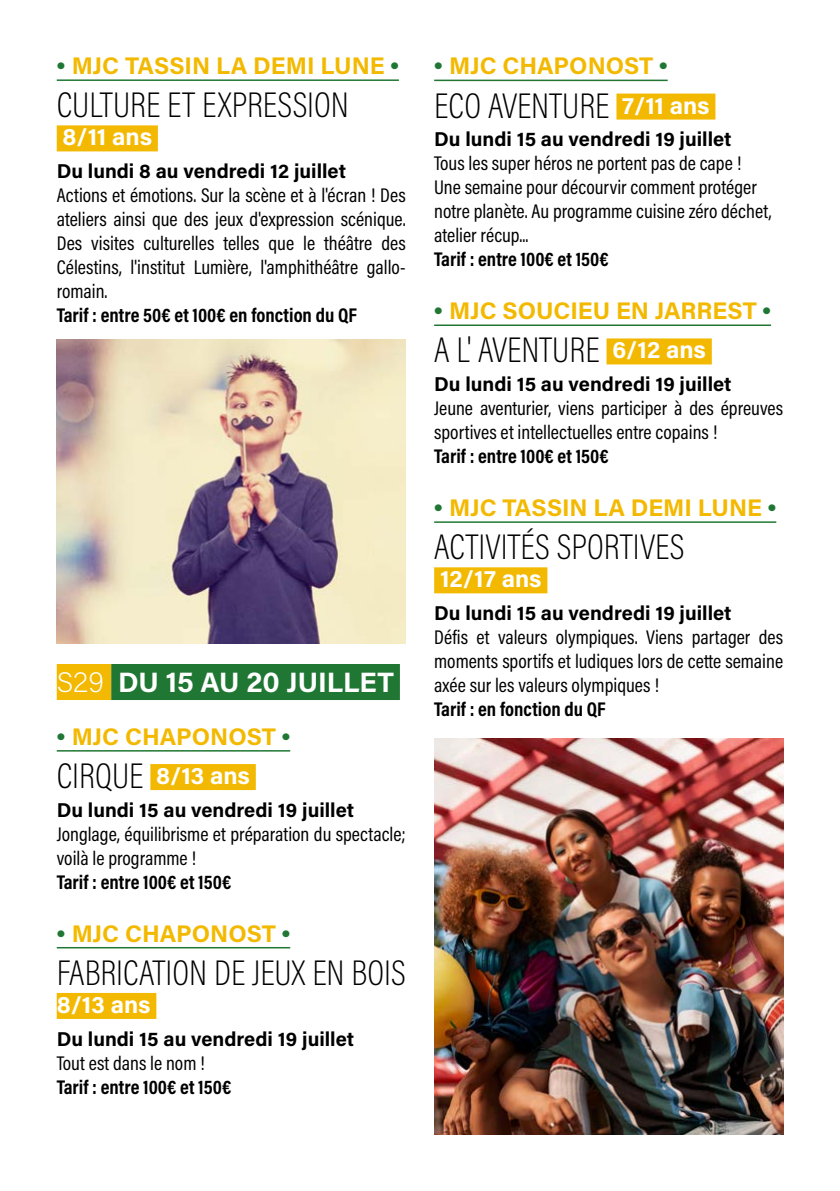
<style>
.page{position:relative;width:840px;height:1191px;background:#fff}
.page>*{position:absolute;margin:0;border:0;box-sizing:border-box;transform-origin:0 0}
.t1{font:200 36px "Acumin Pro Cond";color:#000}
.t2{font:700 28px "Acumin Pro";color:#fff}
.t3{font:700 24px/39.2px "Acumin Pro";color:#f3b900}
.t4{font:700 24px "Acumin Pro";color:#fff}
.t5{font:20px/24px "Acumin Pro Cond";color:#000}
.t6{font:700 20px "Acumin Pro";color:#000}
.t7{font:700 20px "Acumin Pro Cond";color:#000}
.s1{font-family:"Arial";color:#1f7733}
.s2{font-weight:200}
.s3{font-family:"Acumin Pro Cond";font-weight:200;font-size:36px;color:#000}
.s4{color:#fff}
.s5{font-family:"Acumin Pro";font-weight:700;font-size:24px;color:#fff}
</style>
<div class="page">
<hr style="left:57px;top:79px;width:341px;height:2px;background:#1f7733">
<div style="left:57px;top:125px;width:101px;height:26px;background:#f3b900"></div>
<div style="left:57px;top:664px;width:54px;height:36px;background:#f3b900"></div>
<div style="left:111px;top:664px;width:288px;height:36px;background:#1f7733"></div>
<hr style="left:57px;top:750px;width:233px;height:1px;background:#1f7733">
<div style="left:150px;top:764px;width:106px;height:26px;background:#f3b900"></div>
<hr style="left:57px;top:947px;width:233px;height:1px;background:#1f7733">
<div style="left:57px;top:993px;width:99px;height:26px;background:#f3b900"></div>
<hr style="left:434px;top:80px;width:233px;height:1px;background:#1f7733">
<div style="left:616px;top:94px;width:99px;height:26px;background:#f3b900"></div>
<hr style="left:434px;top:324px;width:336px;height:2px;background:#1f7733">
<div style="left:606px;top:338px;width:105px;height:26px;background:#f3b900"></div>
<hr style="left:434px;top:521px;width:341px;height:2px;background:#1f7733">
<div style="left:434px;top:567px;width:113px;height:26px;background:#f3b900"></div>
<img style="left:57px;top:340px;width:348px;height:303px">
<img style="left:434px;top:738px;width:348px;height:396px">
<p class="t3" style="left:57px;top:45px;width:343px"><span class="s1">•</span> MJC TASSIN LA DEMI LUNE <span class="s1">•</span></p>
<h1 class="t1" style="left:57px;top:82px;width:293px">CULTURE ET EXPRESSION</h1>
<p class="t4" style="left:63px;top:120px;width:91px">8/11 ans</p>
<p class="t6" style="left:57px;top:157px;width:290px">Du lundi 8 au vendredi 12 juillet</p>
<p class="t5" style="left:57px;top:183px;width:350px;text-align:justify">Actions et émotions. Sur la scène et à l'écran ! Des ateliers ainsi que des jeux d'expression scénique.<br>Des visites culturelles telles que le théâtre des Célestins, l'institut Lumière, l'amphithéâtre gallo&shy;romain.</p>
<p class="t7" style="left:57px;top:302px;width:301px">Tarif : entre 50€ et 100€ en fonction du QF</p>
<h2 class="t2" style="left:57px;top:662px;width:338px"><span class="s2">S29</span> DU 15 AU 20 JUILLET</h2>
<p class="t3" style="left:57px;top:716px;width:235px"><span class="s1">•</span> MJC CHAPONOST <span class="s1">•<br></span><span class="s3">CIRQUE</span> <span class="s4">8/13 ans</span></p>
<p class="t6" style="left:57px;top:796px;width:299px">Du lundi 15 au vendredi 19 juillet</p>
<p class="t5" style="left:57px;top:821px;width:350px">Jonglage, équilibrisme et préparation du spectacle; voilà le programme !</p>
<p class="t7" style="left:57px;top:868px;width:176px">Tarif : entre 100€ et 150€</p>
<p class="t3" style="left:57px;top:912px;width:235px"><span class="s1">•</span> MJC CHAPONOST <span class="s1">•</span></p>
<h1 class="t1" style="left:57px;top:949px;width:350px">FABRICATION DE JEUX EN BOIS</h1>
<p class="t4" style="left:57px;top:987px;width:95px">8/13 ans</p>
<p class="t6" style="left:57px;top:1024px;width:299px">Du lundi 15 au vendredi 19 juillet</p>
<p class="t5" style="left:57px;top:1050px;width:150px">Tout est dans le nom !</p>
<p class="t7" style="left:57px;top:1073px;width:176px">Tarif : entre 100€ et 150€</p>
<p class="t3" style="left:434px;top:45px;width:235px"><span class="s1">•</span> MJC CHAPONOST <span class="s1">•</span></p>
<h1 class="t1" style="left:434px;top:82px;width:277px">ECO AVENTURE <span class="s5">7/11 ans</span></h1>
<p class="t6" style="left:434px;top:125px;width:299px">Du lundi 15 au vendredi 19 juillet</p>
<p class="t5" style="left:434px;top:151px;width:339px">Tous les super héros ne portent pas de cape !<br>Une semaine pour décourvir comment protéger notre planète. Au programme cuisine zéro déchet, atelier récup...</p>
<p class="t7" style="left:434px;top:246px;width:176px">Tarif : entre 100€ et 150€</p>
<p class="t3" style="left:434px;top:290px;width:338px"><span class="s1">•</span> MJC SOUCIEU EN JARREST <span class="s1">•</span></p>
<h1 class="t1" style="left:434px;top:327px;width:273px">A L' AVENTURE <span class="s5">6/12 ans</span></h1>
<p class="t6" style="left:434px;top:370px;width:299px">Du lundi 15 au vendredi 19 juillet</p>
<p class="t5" style="left:434px;top:396px;width:350px">Jeune aventurier, viens participer à des épreuves sportives et intellectuelles entre copains !</p>
<p class="t7" style="left:434px;top:443px;width:176px">Tarif : entre 100€ et 150€</p>
<p class="t3" style="left:434px;top:487px;width:343px"><span class="s1">•</span> MJC TASSIN LA DEMI LUNE <span class="s1">•</span></p>
<h1 class="t1" style="left:434px;top:524px;width:252px">ACTIVITÉS SPORTIVES</h1>
<p class="t4" style="left:440px;top:562px;width:103px">12/17 ans</p>
<p class="t6" style="left:434px;top:599px;width:299px">Du lundi 15 au vendredi 19 juillet</p>
<p class="t5" style="left:434px;top:625px;width:350px;text-align:justify">Défis et valeurs olympiques. Viens partager des moments sportifs et ludiques lors de cette semaine axée sur les valeurs olympiques !</p>
<p class="t7" style="left:434px;top:696px;width:173px">Tarif : en fonction du QF</p>
</div>
